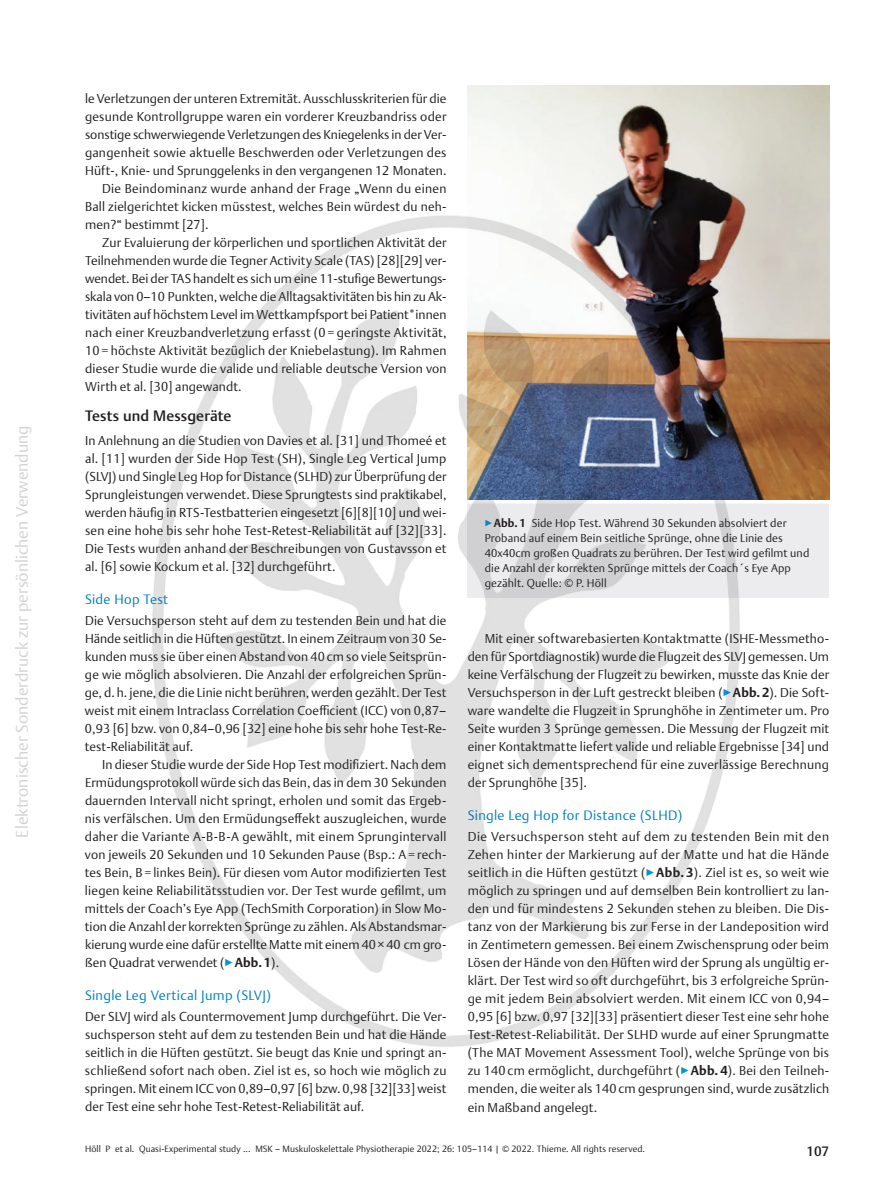
<style>
.page{position:relative;width:893px;height:1191px;background:#fff}
.page>*{position:absolute;margin:0;border:0;box-sizing:border-box;transform-origin:0 0}
.t1{font:300 16.5px "Thieme Argo 2011";color:#d1d2d4}
.t2{font:500 15px "Thieme Argo 2011";letter-spacing:.005em;color:#231f20}
.t3{font:300 13.5px "Thieme Argo 2011";letter-spacing:.025em;color:#0082c3}
.t4{font:500 13.5px "Thieme Argo 2011";color:#231f20}
.t5{font:300 12.75px/18px "Thieme Argo 2011";letter-spacing:.01em;color:#231f20;text-align:justify}
.t6{font:300 11.25px/15px "Thieme Argo 2011";letter-spacing:.01em;color:#231f20}
.t7{font:300 9px "Thieme Argo 2011";letter-spacing:.01em;color:#231f20}
.s1{color:#0095d9}
.s2{font-weight:700}
</style>
<div class="page">
<div style="left:468px;top:499px;width:361px;height:98px;background:#ececee"></div>
<svg style="left:744px;top:499px;width:85px;height:4px"></svg>
<img style="left:468px;top:85px;width:361px;height:414px">
<img style="left:152px;top:214px;width:592px;height:833px">
<p class="t1" style="left:11px;top:837px;width:413px;rotate:-90deg">Elektronischer Sonderdruck zur persönlichen Verwendung</p>
<p class="t5" style="left:85px;top:89px;width:363px">le Verletzungen der unteren Extremität. Ausschlusskriterien für die</p>
<p class="t5" style="left:85px;top:107px;width:363px">gesunde Kontrollgruppe waren ein vorderer Kreuzbandriss oder</p>
<p class="t5" style="left:85px;top:125px;width:363px">sonstige schwerwiegende Verletzungen des Kniegelenks in der Ver-</p>
<p class="t5" style="left:85px;top:143px;width:363px">gangenheit sowie aktuelle Beschwerden oder Verletzungen des</p>
<p class="t5" style="left:85px;top:161px;width:363px">Hüft-, Knie- und Sprunggelenks in den vergangenen 12 Monaten.</p>
<p class="t5" style="left:102px;top:179px;width:346px">Die Beindominanz wurde anhand der Frage „Wenn du einen</p>
<p class="t5" style="left:85px;top:197px;width:363px">Ball zielgerichtet kicken müsstest, welches Bein würdest du neh-</p>
<p class="t5" style="left:85px;top:215px;width:125px">men?“ bestimmt [27].</p>
<p class="t5" style="left:102px;top:233px;width:346px">Zur Evaluierung der körperlichen und sportlichen Aktivität der</p>
<p class="t5" style="left:85px;top:251px;width:363px">Teilnehmenden wurde die Tegner Activity Scale (TAS) [28][29] ver-</p>
<p class="t5" style="left:85px;top:269px;width:363px">wendet. Bei der TAS handelt es sich um eine 11-stufige Bewertungs-</p>
<p class="t5" style="left:85px;top:287px;width:363px">skala von 0–10 Punkten, welche die Alltagsaktivitäten bis hin zu Ak-</p>
<p class="t5" style="left:85px;top:305px;width:363px">tivitäten auf höchstem Level im Wettkampfsport bei Patient*innen</p>
<p class="t5" style="left:85px;top:323px;width:363px">nach einer Kreuzbandverletzung erfasst (0 = geringste Aktivität,</p>
<p class="t5" style="left:85px;top:341px;width:363px">10 = höchste Aktivität bezüglich der Kniebelastung). Im Rahmen</p>
<p class="t5" style="left:85px;top:359px;width:363px">dieser Studie wurde die valide und reliable deutsche Version von</p>
<p class="t5" style="left:85px;top:377px;width:158px">Wirth et al. [30] angewandt.</p>
<p class="t2" style="left:85px;top:406px;width:148px">Tests und Messgeräte</p>
<p class="t5" style="left:85px;top:431px;width:363px">In Anlehnung an die Studien von Davies et al. [31] und Thomeé et al. [11] wurden der Side Hop Test (SH), Single Leg Vertical Jump (SLVJ) und Single Leg Hop for Distance (SLHD) zur Überprüfung der Sprungleistungen verwendet. Diese Sprungtests sind praktikabel, werden häufig in RTS-Testbatterien eingesetzt [6][8][10] und wei&shy;sen eine hohe bis sehr hohe Test-Retest-Reliabilität auf [32][33].<br>Die Tests wurden anhand der Beschreibungen von Gustavsson et al. [6] sowie Kockum et al. [32] durchgeführt.</p>
<p class="t3" style="left:85px;top:590px;width:85px">Side Hop Test</p>
<p class="t5" style="left:85px;top:611px;width:363px">Die Versuchsperson steht auf dem zu testenden Bein und hat die Hände seitlich in die Hüften gestützt. In einem Zeitraum von 30 Se&shy;kunden muss sie über einen Abstand von 40 cm so viele Seitsprün&shy;ge wie möglich absolvieren. Die Anzahl der erfolgreichen Sprün&shy;ge, d.h. jene, die die Linie nicht berühren, werden gezählt. Der Test weist mit einem Intraclass Correlation Coefficient (ICC) von 0,87– 0,93 [6] bzw. von 0,84–0,96 [32] eine hohe bis sehr hohe Test-Re&shy;test-Reliabilität auf.</p>
<p class="t5" style="left:85px;top:755px;width:363px;text-indent:17px">In dieser Studie wurde der Side Hop Test modifiziert. Nach dem Ermüdungsprotokoll würde sich das Bein, das in dem 30 Sekunden dauernden Intervall nicht springt, erholen und somit das Ergeb&shy;nis verfälschen. Um den Ermüdungseffekt auszugleichen, wurde daher die Variante A-B-B-A gewählt, mit einem Sprungintervall von jeweils 20 Sekunden und 10 Sekunden Pause (Bsp.: A = rech&shy;tes Bein, B = linkes Bein). Für diesen vom Autor modifizierten Test liegen keine Reliabilitätsstudien vor. Der Test wurde gefilmt, um mittels der Coach’s Eye App (TechSmith Corporation) in Slow Mo&shy;tion die Anzahl der korrekten Sprünge zu zählen. Als Abstandsmar&shy;kierung wurde eine dafür erstellte Matte mit einem 40×40 cm gro&shy;ßen Quadrat verwendet (<span class="s1">▶</span><span class="s2">Abb. 1</span>).</p>
<p class="t3" style="left:85px;top:986px;width:187px">Single Leg Vertical Jump (SLVJ)</p>
<p class="t5" style="left:85px;top:1007px;width:363px">Der SLVJ wird als Countermovement Jump durchgeführt. Die Ver&shy;suchsperson steht auf dem zu testenden Bein und hat die Hände seitlich in die Hüften gestützt. Sie beugt das Knie und springt an&shy;schließend sofort nach oben. Ziel ist es, so hoch wie möglich zu springen. Mit einem ICC von 0,89–0,97 [6] bzw. 0,98 [32][33] weist der Test eine sehr hohe Test-Retest-Reliabilität auf.</p>
<p class="t6" style="left:485px;top:515px;width:326px"><span class="s1">▶</span><span class="s2">Abb. 1</span> Side Hop Test. Während 30 Sekunden absolviert der Proband auf einem Bein seitliche Sprünge, ohne die Linie des 40x40cm großen Quadrats zu berühren. Der Test wird gefilmt und die Anzahl der korrekten Sprünge mittels der Coach´s Eye App gezählt. Quelle: © P. Höll</p>
<p class="t5" style="left:468px;top:629px;width:363px;text-indent:17px">Mit einer softwarebasierten Kontaktmatte (ISHE-Messmetho&shy;den für Sportdiagnostik) wurde die Flugzeit des SLVJ gemessen. Um keine Verfälschung der Flugzeit zu bewirken, musste das Knie der Versuchsperson in der Luft gestreckt bleiben (<span class="s1">▶</span><span class="s2">Abb. 2</span>). Die Soft&shy;ware wandelte die Flugzeit in Sprunghöhe in Zentimeter um. Pro Seite wurden 3 Sprünge gemessen. Die Messung der Flugzeit mit einer Kontaktmatte liefert valide und reliable Ergebnisse [34] und eignet sich dementsprechend für eine zuverlässige Berechnung der Sprunghöhe [35].</p>
<p class="t3" style="left:468px;top:806px;width:216px">Single Leg Hop for Distance (SLHD)</p>
<p class="t5" style="left:468px;top:827px;width:363px">Die Versuchsperson steht auf dem zu testenden Bein mit den Zehen hinter der Markierung auf der Matte und hat die Hände seitlich in die Hüften gestützt (<span class="s1">▶</span><span class="s2">Abb. 3</span>). Ziel ist es, so weit wie möglich zu springen und auf demselben Bein kontrolliert zu lan&shy;den und für mindestens 2 Sekunden stehen zu bleiben. Die Dis&shy;tanz von der Markierung bis zur Ferse in der Landeposition wird in Zentimetern gemessen. Bei einem Zwischensprung oder beim Lösen der Hände von den Hüften wird der Sprung als ungültig er&shy;klärt. Der Test wird so oft durchgeführt, bis 3 erfolgreiche Sprün&shy;ge mit jedem Bein absolviert werden. Mit einem ICC von 0,94– 0,95 [6] bzw. 0,97 [32][33] präsentiert dieser Test eine sehr hohe Test-Retest-Reliabilität. Der SLHD wurde auf einer Sprungmatte (The MAT Movement Assessment Tool), welche Sprünge von bis zu 140 cm ermöglicht, durchgeführt (<span class="s1">▶</span><span class="s2">Abb. 4</span>). Bei den Teilneh&shy;menden, die weiter als 140 cm gesprungen sind, wurde zusätzlich ein Maßband angelegt.</p>
<p class="t7" style="left:85px;top:1143px;width:561px">Höll P et al. Quasi-Experimental study ... MSK – Muskuloskelettale Physiotherapie 2022; 26: 105–114 | © 2022. Thieme. All rights reserved.</p>
<p class="t4" style="left:806px;top:1142px;width:24px">107</p>
</div>
